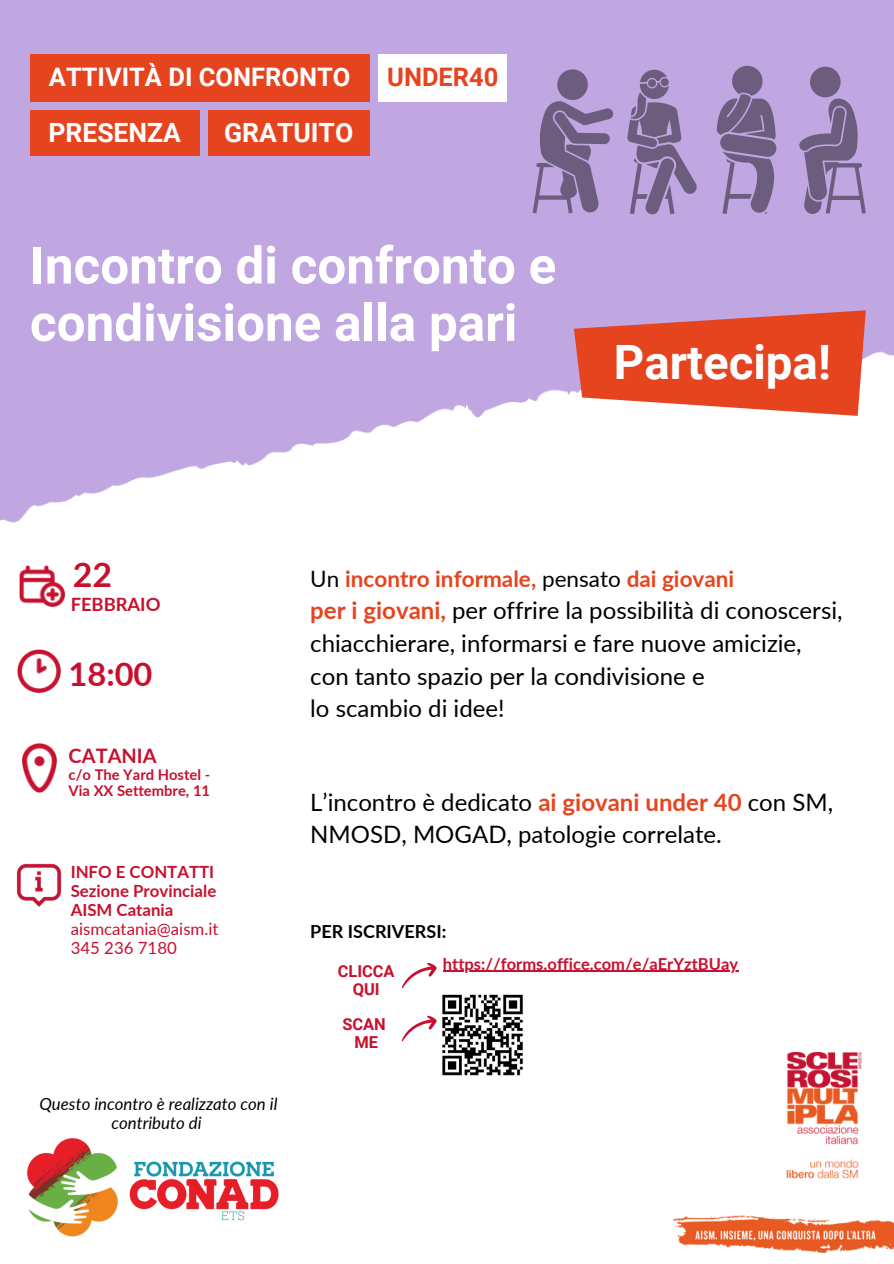
<style>
.page{position:relative;width:894px;height:1264px;background:#fff}
.page>*{position:absolute;margin:0;border:0;box-sizing:border-box;transform-origin:0 0}
.t1{font:700 51.15px/57.3px "Roboto";color:#fff}
.t2{font:700 47.4px "Roboto";color:#fff}
.t3{font:700 33.9px "Lato";color:#c8102e}
.t4{font:700 32.55px "Lato";color:#c8102e}
.t5{font:700 26.55px "Roboto";color:#fff}
.t6{font:700 25.5px "Roboto";color:#fff}
.t7{font:700 25.5px "Roboto";color:#e6441f}
.t8{font:24px/32.7px "Lato";color:#000}
.t9{font:700 22.5px "Lato";color:#e6441f}
.t10{font:700 19.95px "Lato";color:#c8102e}
.t11{font:700 18.3px "Lato";color:#c8102e}
.t12{font:700 18px "Lato";color:#000}
.t13{font:700 16.8px "Lato";color:#c8102e}
.t14{font:italic 16.8px/19.2px "Lato";color:#000;text-align:center}
.t15{font:16.8px "Lato";color:#c8102e}
.t16{font:700 16.5px "Lato";color:#c8102e}
.t17{font:700 16.5px/17.7px "Roboto";color:#c8102e;text-align:center}
.t18{font:700 14.7px "Lato";color:#c8102e}
.s1{font-weight:400;color:#000}
.s2{font-weight:700;color:#e6441f}
</style>
<div class="page">
<div style="left:0;top:0;width:893px;height:1263px;background:#c1a7e2"></div>
<div style="left:0;top:671px;width:893px;height:592px;background:#fff"></div>
<img style="left:0;top:351px;width:893px;height:525px">
<div style="left:30px;top:54px;width:339px;height:48px;background:#e6441f"></div>
<div style="left:208px;top:110px;width:161px;height:45px;background:#e6441f"></div>
<img style="left:673px;top:1052px;width:219px;height:200px">
<svg style="left:573px;top:310px;width:292px;height:106px;background:#e46049"></svg>
<img style="left:18px;top:649px;width:42px;height:43px">
<img style="left:17px;top:863px;width:45px;height:44px">
<img style="left:19px;top:566px;width:45px;height:40px">
<img style="left:22px;top:743px;width:34px;height:49px">
<div style="left:30px;top:110px;width:170px;height:45px;background:#e6441f"></div>
<img style="left:27px;top:1138px;width:252px;height:99px">
<svg style="left:627px;top:70px;width:70px;height:144px"></svg>
<svg style="left:532px;top:69px;width:81px;height:144px"></svg>
<svg style="left:799px;top:67px;width:66px;height:147px"></svg>
<svg style="left:716px;top:66px;width:60px;height:148px"></svg>
<div style="left:378px;top:54px;width:129px;height:48px;background:#fff"></div>
<svg style="left:401px;top:962px;width:36px;height:26px"></svg>
<svg style="left:401px;top:1015px;width:36px;height:26px"></svg>
<img style="left:442px;top:994px;width:81px;height:82px">
<hr style="left:443px;top:970px;width:295px;height:1px;background:#c8102e">
<h4 class="t6" style="left:49px;top:62px;width:303px">ATTIVITÀ DI CONFRONTO</h4>
<h4 class="t5" style="left:224px;top:117px;width:130px">GRATUITO</h4>
<p class="t5" style="left:48px;top:117px;width:134px">PRESENZA</p>
<h2 class="t7" style="left:387px;top:62px;width:113px">UNDER40</h2>
<h4 class="t1" style="left:30px;top:237px;width:527px">Incontro di confronto e condivisione alla pari</h4>
<h4 class="t2" style="left:613px;top:335px;width:218px">Partecipa!</h4>
<p class="t3" style="left:73px;top:553px;width:41px">22</p>
<h3 class="t11" style="left:71px;top:593px;width:91px">FEBBRAIO</h3>
<h5 class="t4" style="left:69px;top:654px;width:85px">18:00</h5>
<p class="t10" style="left:69px;top:743px;width:89px">CATANIA</p>
<p class="t18" style="left:69px;top:765px;width:143px">c/o The Yard Hostel -</p>
<p class="t18" style="left:69px;top:781px;width:143px">Via XX Settembre, 11</p>
<p class="t13" style="left:71px;top:861px;width:145px">INFO E CONTATTI</p>
<p class="t13" style="left:71px;top:880px;width:147px">Sezione Provinciale</p>
<p class="t13" style="left:71px;top:899px;width:104px">AISM Catania</p>
<p class="t15" style="left:71px;top:918px;width:149px">aismcatania@aism.it</p>
<h5 class="t15" style="left:71px;top:937px;width:108px">345 236 7180</h5>
<p class="t14" style="left:39px;top:1093px;width:239px">Questo incontro è realizzato con il contributo di</p>
<p class="t9" style="left:310px;top:564px;width:425px"><span class="s1">Un</span> incontro informale, <span class="s1">pensato</span> dai giovani</p>
<p class="t8" style="left:310px;top:593px;width:533px"><span class="s2">per i giovani,</span> per offrire la possibilità di conoscersi, chiacchierare, informarsi e fare nuove amicizie, con tanto spazio per la condivisione e<br>lo scambio di idee!</p>
<h6 class="t8" style="left:310px;top:785px;width:524px">L’incontro è dedicato <span class="s2">ai giovani under 40</span> con SM,<br>NMOSD, MOGAD, patologie correlate.</h6>
<p class="t12" style="left:310px;top:920px;width:137px">PER ISCRIVERSI:</p>
<p class="t17" style="left:337px;top:962px;width:58px">CLICCA<br>QUI</p>
<h1 class="t17" style="left:342px;top:1015px;width:45px">SCAN</h1>
<p class="t17" style="left:354px;top:1033px;width:25px">ME</p>
<p class="t16" style="left:443px;top:953px;width:296px">https://forms.office.com/e/aErYztBUay</p>
</div>
